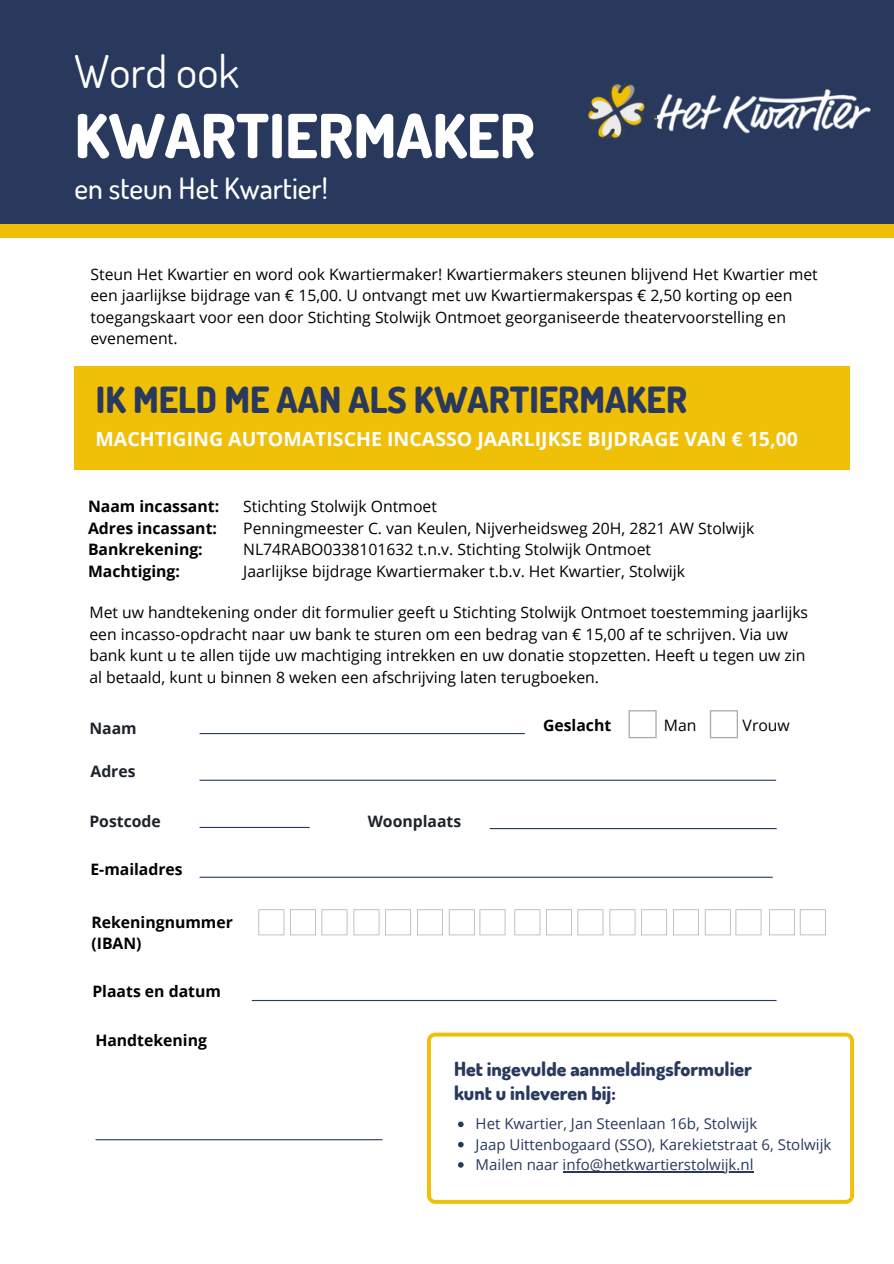
<style>
.page{position:relative;width:894px;height:1264px;background:#fff}
.page>*{position:absolute;margin:0;border:0;box-sizing:border-box;transform-origin:0 0}
.t1{font:800 60.75px "Dosis";color:#fff}
.t2{font:45px "Dosis";color:#fff}
.t3{font:800 36px "Dosis";color:#29395e}
.t4{font:500 29.4px "Dosis";color:#fff}
.t5{font:700 19.5px "Open Sans";color:#fff}
.t6{font:800 19.5px/23.7px "Dosis";color:#29395e}
.t7{font:15.75px/21.5px "Open Sans";color:#000}
.t8{font:700 15.75px/21.5px "Open Sans";color:#000}
.t9{font:700 15.75px "Open Sans";color:#1e232b}
.t10{font:15px/20.2px "Open Sans";color:#29395e}
</style>
<div class="page">
<div style="left:0;top:0;width:893px;height:231px;background:#29395e"></div>
<div style="left:0;top:224px;width:893px;height:13px;background:#f0bf07"></div>
<div style="left:75px;top:366px;width:774px;height:103px;background:#f0bf07"></div>
<img style="left:656px;top:89px;width:215px;height:45px">
<img style="left:588px;top:83px;width:68px;height:56px">
<svg style="left:628px;top:710px;width:28px;height:28px"></svg>
<svg style="left:709px;top:710px;width:28px;height:28px"></svg>
<hr style="left:200px;top:733px;width:324px;height:1px;background:#29395e">
<hr style="left:200px;top:779px;width:575px;height:1px;background:#29395e">
<hr style="left:200px;top:876px;width:572px;height:1px;background:#29395e">
<hr style="left:200px;top:826px;width:109px;height:2px;background:#29395e">
<hr style="left:490px;top:828px;width:286px;height:1px;background:#29395e">
<svg style="left:258px;top:909px;width:26px;height:26px"></svg>
<svg style="left:290px;top:909px;width:57px;height:26px"></svg>
<svg style="left:353px;top:909px;width:26px;height:26px"></svg>
<svg style="left:385px;top:909px;width:26px;height:26px"></svg>
<svg style="left:417px;top:909px;width:88px;height:26px"></svg>
<svg style="left:514px;top:909px;width:26px;height:26px"></svg>
<svg style="left:546px;top:909px;width:25px;height:26px"></svg>
<svg style="left:577px;top:909px;width:26px;height:26px"></svg>
<svg style="left:609px;top:909px;width:26px;height:26px"></svg>
<svg style="left:641px;top:909px;width:57px;height:26px"></svg>
<svg style="left:704px;top:909px;width:57px;height:26px"></svg>
<svg style="left:769px;top:909px;width:56px;height:26px"></svg>
<hr style="left:252px;top:999px;width:524px;height:2px;background:#29395e">
<svg style="left:427px;top:1032px;width:426px;height:171px"></svg>
<svg style="left:458px;top:1121px;width:5px;height:6px"></svg>
<svg style="left:458px;top:1141px;width:5px;height:6px"></svg>
<svg style="left:458px;top:1162px;width:5px;height:5px"></svg>
<hr style="left:562px;top:1171px;width:191px;height:1px;background:#29395e">
<hr style="left:96px;top:1139px;width:286px;height:1px;background:#29395e">
<h2 class="t2" style="left:74px;top:42px;width:166px">Word ook</h2>
<h1 class="t1" style="left:74px;top:96px;width:462px">KWARTIERMAKER</h1>
<h3 class="t4" style="left:74px;top:169px;width:255px">en steun Het Kwartier!</h3>
<p class="t7" style="left:90px;top:263px;width:728px">Steun Het Kwartier en word ook Kwartiermaker! Kwartiermakers steunen blijvend Het Kwartier met een jaarlijkse bijdrage van € 15,00. U ontvangt met uw Kwartiermakerspas € 2,50 korting op een toegangskaart voor een door Stichting Stolwijk Ontmoet georganiseerde theatervoorstelling en evenement.</p>
<h3 class="t3" style="left:96px;top:376px;width:592px">IK MELD ME AAN ALS KWARTIERMAKER</h3>
<p class="t5" style="left:95px;top:425px;width:703px">MACHTIGING AUTOMATISCHE INCASSO JAARLIJKSE BIJDRAGE VAN € 15,00</p>
<p class="t8" style="left:88px;top:495px;width:133px">Naam incassant:<br>Adres incassant:<br>Bankrekening:<br>Machtiging:</p>
<p class="t7" style="left:243px;top:495px;width:512px">Stichting Stolwijk Ontmoet<br>Penningmeester C. van Keulen, Nijverheidsweg 20H, 2821 AW Stolwijk NL74RABO0338101632 t.n.v. Stichting Stolwijk Ontmoet<br>Jaarlijkse bijdrage Kwartiermaker t.b.v. Het Kwartier, Stolwijk</p>
<p class="t7" style="left:89px;top:601px;width:720px">Met uw handtekening onder dit formulier geeft u Stichting Stolwijk Ontmoet toestemming jaarlijks een incasso-opdracht naar uw bank te sturen om een bedrag van € 15,00 af te schrijven. Via uw bank kunt u te allen tijde uw machtiging intrekken en uw donatie stopzetten. Heeft u tegen uw zin al betaald, kunt u binnen 8 weken een afschrijving laten terugboeken.</p>
<p class="t9" style="left:89px;top:717px;width:49px">Naam</p>
<p class="t9" style="left:90px;top:760px;width:47px">Adres</p>
<p class="t9" style="left:89px;top:810px;width:73px">Postcode</p>
<p class="t9" style="left:367px;top:810px;width:95px">Woonplaats</p>
<p class="t8" style="left:90px;top:858px;width:94px">E-mailadres</p>
<p class="t8" style="left:91px;top:911px;width:143px">Rekeningnummer (IBAN)</p>
<p class="t8" style="left:92px;top:980px;width:130px">Plaats en datum</p>
<p class="t8" style="left:95px;top:1028px;width:113px">Handtekening</p>
<p class="t8" style="left:543px;top:713px;width:70px">Geslacht</p>
<p class="t7" style="left:663px;top:714px;width:34px">Man</p>
<p class="t7" style="left:742px;top:714px;width:49px">Vrouw</p>
<p class="t6" style="left:454px;top:1056px;width:299px">Het ingevulde aanmeldingsformulier kunt u inleveren bij:</p>
<p class="t10" style="left:475px;top:1113px;width:357px">Het Kwartier, Jan Steenlaan 16b, Stolwijk<br>Jaap Uittenbogaard (SSO), Karekietstraat 6, Stolwijk<br>Mailen naar info@hetkwartierstolwijk.nl</p>
</div>
